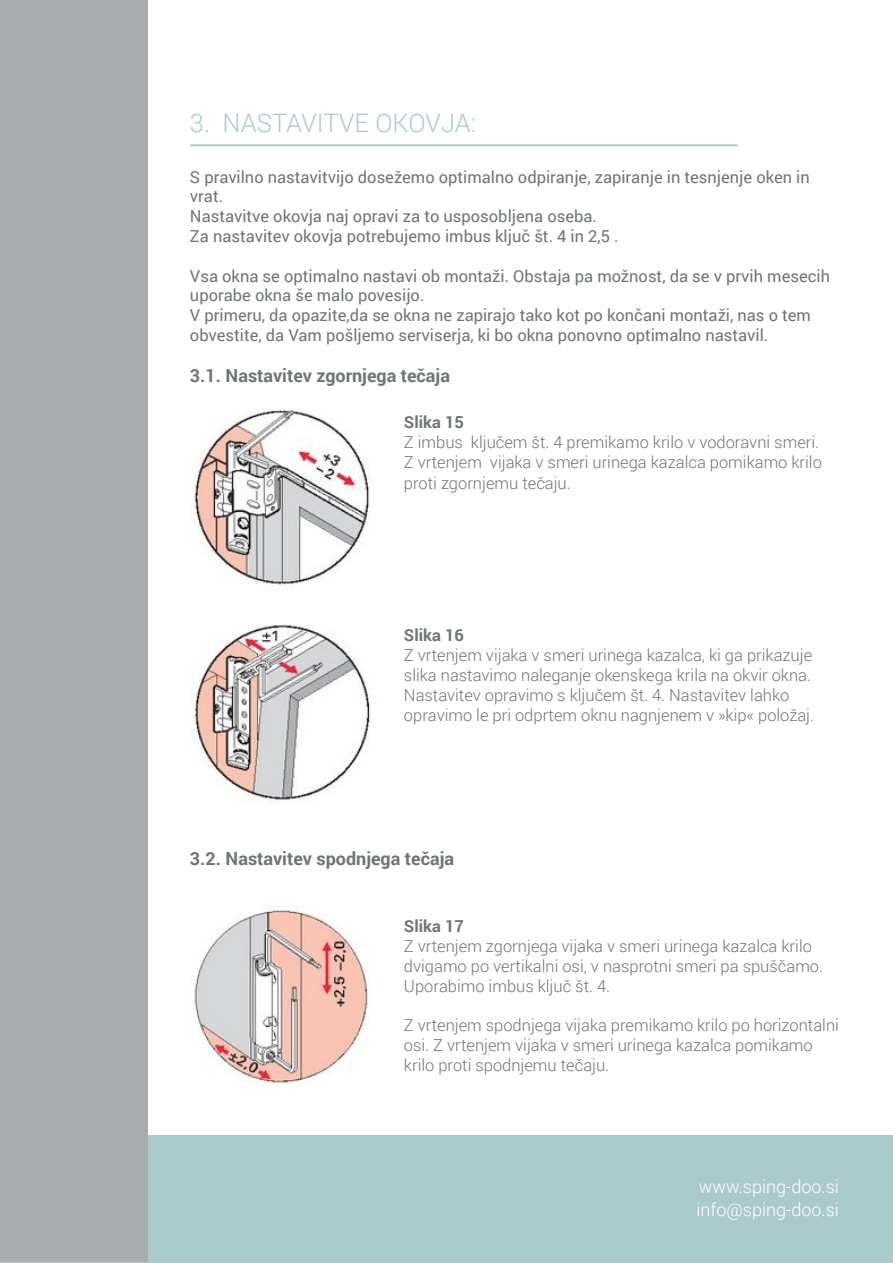
<style>
.page{position:relative;width:893px;height:1263px;background:#fff}
.page>*{position:absolute;margin:0;border:0;box-sizing:border-box;transform-origin:0 0}
.t1{font:300 25.5px "Roboto";color:#aac9cb}
.t2{font:700 18px "Roboto";color:#6e7474}
.t3{font:300 18px/22.5px "Roboto";color:#fff}
.t4{font:300 16.5px/19.8px "Roboto";color:#6e7474}
.t5{font:16.5px/19.8px "Roboto";color:#6e7474}
.t6{font:700 16.5px "Roboto";color:#6e7474}
</style>
<div class="page">
<div style="left:0;top:1135px;width:892px;height:128px;background:#aac9cb"></div>
<div style="left:0;top:1px;width:147px;height:1261px;background:#a8acac"></div>
<img style="left:193px;top:410px;width:177px;height:175px">
<hr style="left:191px;top:145px;width:546px;height:1px;background:#aac9cb">
<img style="left:194px;top:624px;width:176px;height:178px">
<img style="left:194px;top:905px;width:175px;height:180px">
<h1 class="t1" style="left:190px;top:105px;width:288px">3. NASTAVITVE OKOVJA:</h1>
<p class="t5" style="left:190px;top:166px;width:621px">S pravilno nastavitvijo dosežemo optimalno odpiranje, zapiranje in tesnjenje oken in vrat.<br>Nastavitve okovja naj opravi za to usposobljena oseba.<br>Za nastavitev okovja potrebujemo imbus ključ št. 4 in 2,5 .</p>
<p class="t5" style="left:190px;top:265px;width:642px">Vsa okna se optimalno nastavi ob montaži. Obstaja pa možnost, da se v prvih mesecih uporabe okna še malo povesijo.<br>V primeru, da opazite,da se okna ne zapirajo tako kot po končani montaži, nas o tem obvestite, da Vam pošljemo serviserja, ki bo okna ponovno optimalno nastavil.</p>
<p class="t2" style="left:190px;top:363px;width:262px">3.1. Nastavitev zgornjega tečaja</p>
<p class="t6" style="left:404px;top:411px;width:62px">Slika 15</p>
<p class="t4" style="left:404px;top:432px;width:419px">Z imbus ključem št. 4 premikamo krilo v vodoravni smeri.<br>Z vrtenjem vijaka v smeri urinega kazalca pomikamo krilo</p>
<p class="t4" style="left:404px;top:473px;width:168px">proti zgornjemu tečaju.</p>
<p class="t6" style="left:404px;top:624px;width:62px">Slika 16</p>
<p class="t4" style="left:404px;top:645px;width:412px">Z vrtenjem vijaka v smeri urinega kazalca, ki ga prikazuje slika nastavimo naleganje okenskega krila na okvir okna.<br>Nastavitev opravimo s ključem št. 4. Nastavitev lahko opravimo le pri odprtem oknu nagnjenem v »kip« položaj.</p>
<p class="t2" style="left:190px;top:846px;width:266px">3.2. Nastavitev spodnjega tečaja</p>
<p class="t6" style="left:404px;top:915px;width:62px">Slika 17</p>
<p class="t4" style="left:404px;top:936px;width:421px">Z vrtenjem zgornjega vijaka v smeri urinega kazalca krilo dvigamo po vertikalni osi, v nasprotni smeri pa spuščamo.<br>Uporabimo imbus ključ št. 4.</p>
<p class="t4" style="left:404px;top:1015px;width:436px">Z vrtenjem spodnjega vijaka premikamo krilo po horizontalni osi. Z vrtenjem vijaka v smeri urinega kazalca pomikamo krilo proti spodnjemu tečaju.</p>
<p class="t3" style="left:696px;top:1175px;width:144px">www.sping-doo.si info@sping-doo.si</p>
</div>
